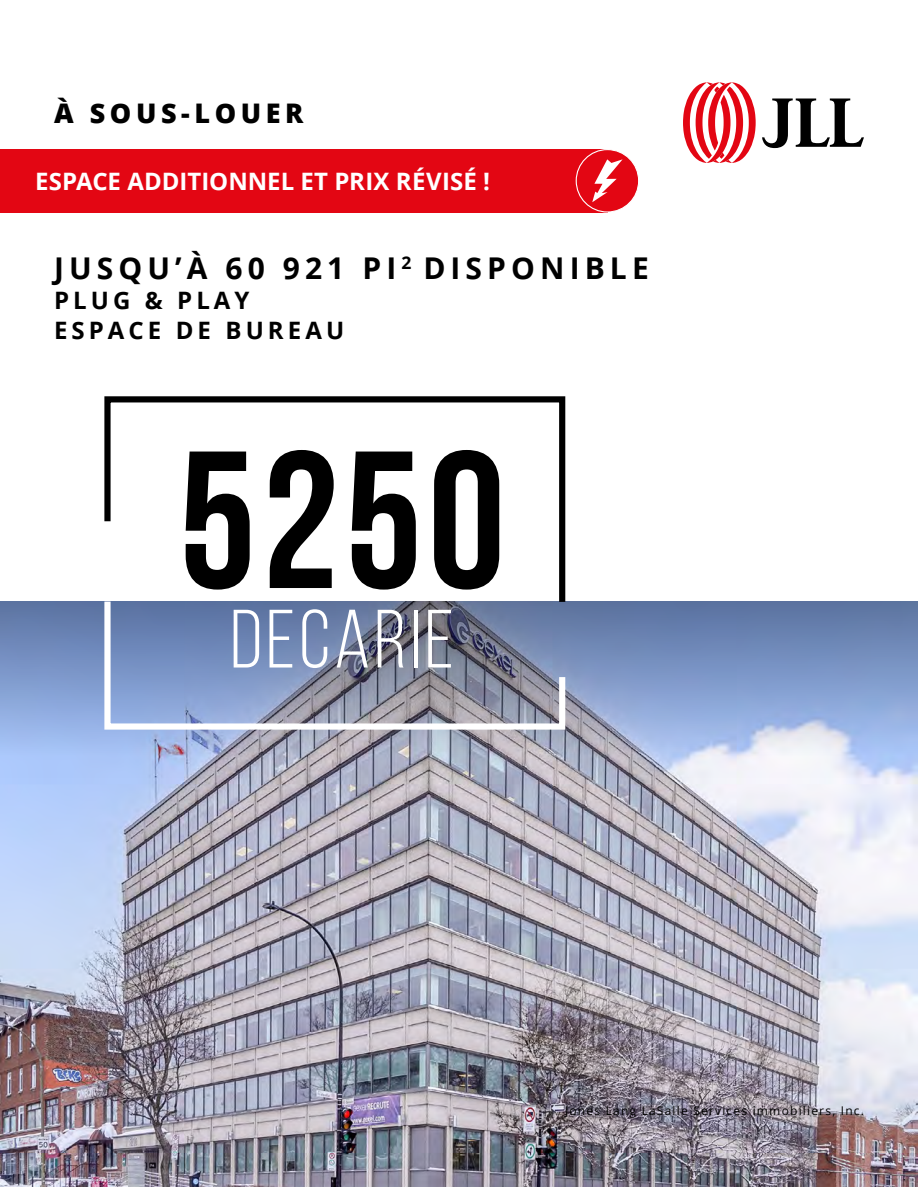
<style>
.page{position:relative;width:918px;height:1188px;background:#fff}
.page>*{position:absolute;margin:0;border:0;box-sizing:border-box;transform-origin:0 0}
.t1{font:700 195px "Bebas Neue";color:#000}
.t2{font:82.5px "Bebas Neue";letter-spacing:.05em;color:#fff}
.t3{font:700 30px "Open Sans";letter-spacing:.17em;color:#000}
.t4{font:800 27px "Open Sans";letter-spacing:.17em;color:#000}
.t5{font:700 24px "Open Sans";letter-spacing:.005em;color:#fff}
.t6{font:700 24px/30px "Open Sans";letter-spacing:.17em;color:#000}
.t7{font:12px "Open Sans";letter-spacing:.1em;color:#000}
</style>
<div class="page">
<img style="left:0;top:778px;width:918px;height:409px">
<svg style="left:0;top:602px;width:918px;height:176px;background:#92a4ca"></svg>
<svg style="left:104px;top:396px;width:462px;height:199px"></svg>
<svg style="left:101px;top:595px;width:467px;height:138px;background:#8592af"></svg>
<div style="left:0;top:149px;width:607px;height:64px;background:#e30613"></div>
<div style="left:576px;top:150px;width:63px;height:62px;background:#e30613;border-radius:50%"></div>
<div style="left:576px;top:149px;width:63px;height:64px;border:1px solid #fff;border-radius:50%"></div>
<svg style="left:592px;top:159px;width:31px;height:43px"></svg>
<svg style="left:762px;top:99px;width:102px;height:49px"></svg>
<svg style="left:683px;top:82px;width:73px;height:81px"></svg>
<h3 class="t4" style="left:54px;top:92px;width:251px">À SOUS-LOUER</h3>
<h3 class="t5" style="left:35px;top:164px;width:456px">ESPACE ADDITIONNEL ET PRIX RÉVISÉ !</h3>
<h3 class="t3" style="left:54px;top:247px;width:596px">JUSQU’À 60 921 PI <sup>2</sup> DISPONIBLE</h3>
<h3 class="t6" style="left:54px;top:285px;width:292px">PLUG &amp; PLAY<br>ESPACE DE BUREAU</h3>
<h1 class="t1" style="left:179px;top:414px;width:328px">5250</h1>
<h2 class="t2" style="left:230px;top:595px;width:225px">DECARIE</h2>
<p class="t7" style="left:565px;top:1103px;width:300px">Jones Lang LaSalle Services immobiliers, Inc.</p>
</div>
